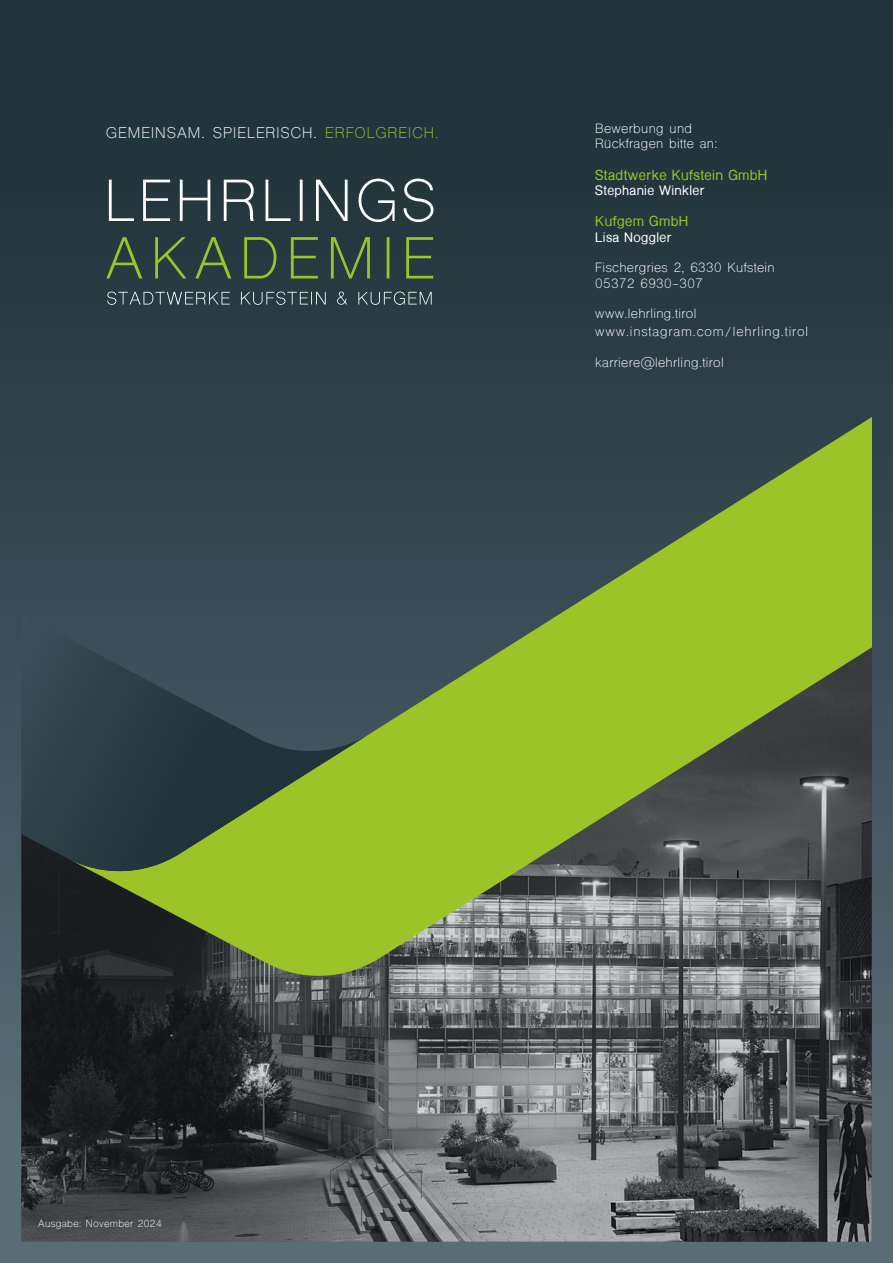
<style>
.page{position:relative;width:893px;height:1263px;background:#fff}
.page>*{position:absolute;margin:0;border:0;box-sizing:border-box;transform-origin:0 0}
.t1{font:14.7px "Shree Dev 0714";letter-spacing:.08em;color:#fff}
.t2{font:700 13.5px "Shree Dev 0714";letter-spacing:.03em;color:#9cc428}
.t3{font:12.75px/15.3px "Shree Dev 0714";letter-spacing:.03em;color:#fff}
.t4{font:12.75px/18px "Shree Dev 0714";letter-spacing:.07em;color:#fff}
.t5{font:700 12.75px "Shree Dev 0714";letter-spacing:.03em;color:#fff}
.t6{font:9.75px "Shree Dev 0714";letter-spacing:.03em;color:#fff}
.s1{color:#9cc428}
</style>
<div class="page">
<div style="left:0;top:0;width:893px;height:1263px;background:linear-gradient(to bottom,#192d34,#5e7079)"></div>
<img style="left:21px;top:877px;width:851px;height:365px">
<svg style="left:67px;top:378px;width:805px;height:604px;background:#5d7344"></svg>
<svg style="left:21px;top:614px;width:349px;height:263px;background:#445a44"></svg>
<svg style="left:107px;top:291px;width:325px;height:14px;background:#48585f"></svg>
<svg style="left:106px;top:237px;width:327px;height:41px;background:#3a513c"></svg>
<svg style="left:109px;top:179px;width:324px;height:43px;background:#4a5960"></svg>
<p class="t1" style="left:106px;top:124px;width:334px">GEMEINSAM. SPIELERISCH. <span class="s1">ERFOLGREICH.</span></p>
<p class="t3" style="left:595px;top:122px;width:124px">Bewerbung und<br>Rückfragen bitte an:</p>
<p class="t2" style="left:595px;top:167px;width:174px">Stadtwerke Kufstein GmbH</p>
<p class="t5" style="left:595px;top:183px;width:111px">Stephanie Winkler</p>
<p class="t2" style="left:595px;top:214px;width:94px">Kufgem GmbH</p>
<p class="t5" style="left:595px;top:230px;width:78px">Lisa Noggler</p>
<p class="t3" style="left:595px;top:262px;width:181px">Fischergries 2, 6330 Kufstein<br>05372 6930-307</p>
<p class="t4" style="left:595px;top:306px;width:214px">www.lehrling.tirol www.instagram.com/lehrling.tirol</p>
<p class="t3" style="left:595px;top:356px;width:130px">karriere@lehrling.tirol</p>
<p class="t6" style="left:38px;top:1218px;width:125px">Ausgabe: November 2024</p>
</div>
